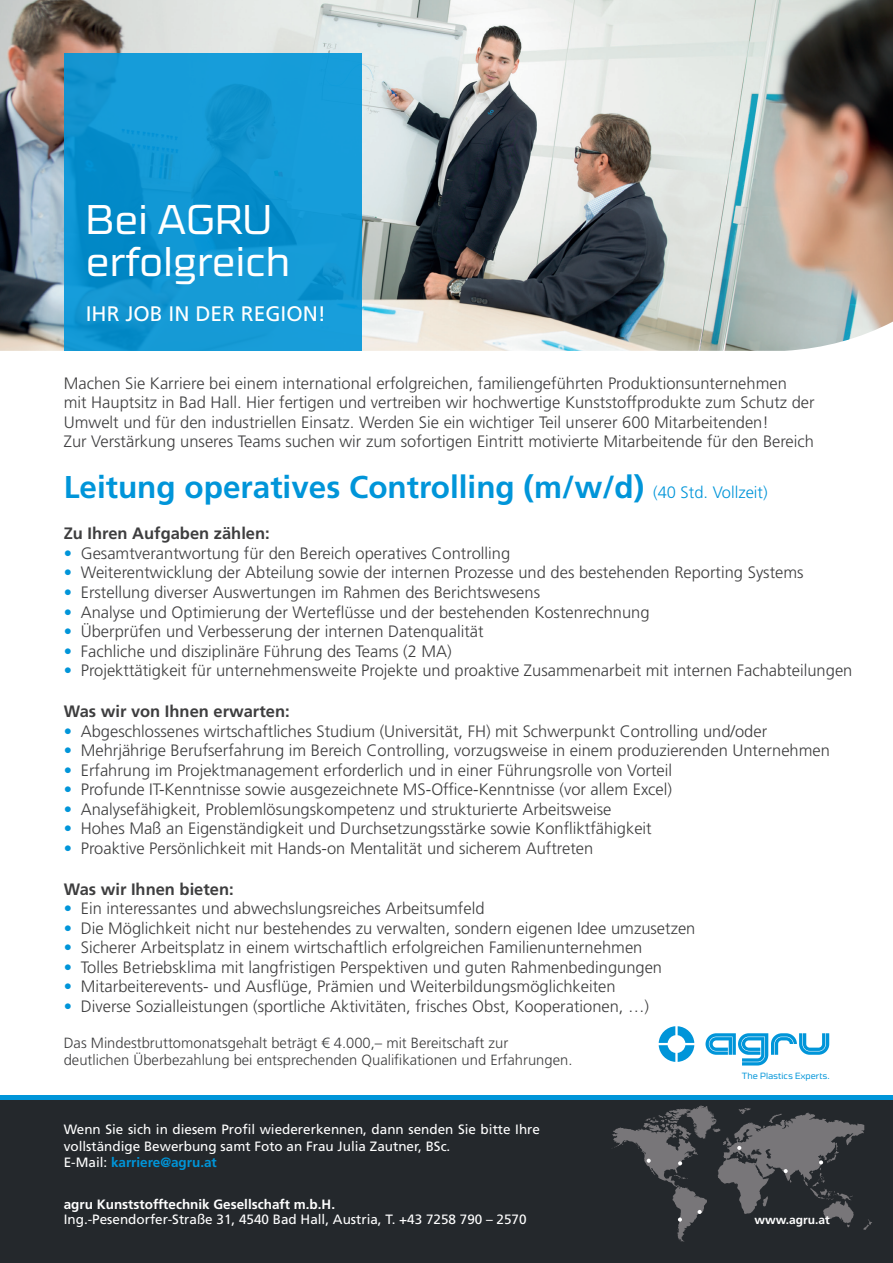
<style>
.page{position:relative;width:893px;height:1263px;background:#fff}
.page>*{position:absolute;margin:0;border:0;box-sizing:border-box;transform-origin:0 0}
.t1{font:300 42px "Cube Pro";color:#fff}
.t2{font:700 31.5px "Frutiger LT Std";color:#0095d9}
.t3{font:21px "Frutiger LT Std";color:#fff}
.t4{font:300 16.5px/19.5px "Frutiger LT Std";color:#3e3e3f}
.t5{font:700 16.5px "Frutiger LT Std";color:#3e3e3f}
.t6{font:300 14.7px/17px "Frutiger LT Std";color:#3e3e3f}
.t7{font:13.5px/16.5px "Frutiger LT Std";color:#fff}
.t8{font:700 13.5px "Frutiger LT Std";color:#fff}
.t9{font:700 13.5px "Frutiger LT Std";color:#0095d9}
.t10{font:700 12px "Frutiger LT Std";color:#fff}
.t11{font:300 9.15px "Cube Pro";color:#0095d9}
.s1{font-weight:300;font-size:16.5px}
.s2{color:#0095d9}
.s3{font-weight:400;color:#fff}
</style>
<div class="page">
<img style="left:0;top:0;width:893px;height:351px">
<svg style="left:64px;top:53px;width:297px;height:298px;background:#1096d2"></svg>
<div style="left:0;top:1098px;width:893px;height:165px;background:#24282c"></div>
<hr style="left:0;top:1095px;width:893px;height:4px;background:#0095d9">
<svg style="left:659px;top:1026px;width:35px;height:36px"></svg>
<svg style="left:705px;top:1033px;width:124px;height:32px"></svg>
<svg style="left:612px;top:1105px;width:260px;height:136px"></svg>
<p class="t1" style="left:86px;top:197px;width:188px">Bei AGRU</p>
<p class="t1" style="left:86px;top:239px;width:206px">erfolgreich</p>
<p class="t3" style="left:86px;top:301px;width:242px">IHR JOB IN DER REGION!</p>
<p class="t4" style="left:64px;top:373px;width:752px">Machen Sie Karriere bei einem international erfolgreichen, familiengeführten Produktionsunternehmen<br>mit Hauptsitz in Bad Hall. Hier fertigen und vertreiben wir hochwertige Kunststoffprodukte zum Schutz der</p>
<p class="t4" style="left:64px;top:412px;width:707px">Umwelt und für den industriellen Einsatz. Werden Sie ein wichtiger Teil unserer 600 Mitarbeitenden!</p>
<p class="t4" style="left:64px;top:432px;width:752px">Zur Verstärkung unseres Teams suchen wir zum sofortigen Eintritt motivierte Mitarbeitende für den Bereich</p>
<p class="t2" style="left:64px;top:469px;width:705px">Leitung operatives Controlling (m/w/d) <span class="s1">(40 Std. Vollzeit)</span></p>
<p class="t5" style="left:64px;top:524px;width:208px">Zu Ihren Aufgaben zählen:</p>
<p class="t4" style="left:64px;top:544px;width:448px"><span class="s2">•</span> Gesamtverantwortung für den Bereich operatives Controlling</p>
<p class="t4" style="left:64px;top:563px;width:741px"><span class="s2">•</span> Weiterentwicklung der Abteilung sowie der internen Prozesse und des bestehenden Reporting Systems</p>
<p class="t4" style="left:64px;top:583px;width:478px"><span class="s2">•</span> Erstellung diverser Auswertungen im Rahmen des Berichtswesens</p>
<p class="t4" style="left:64px;top:602px;width:587px"><span class="s2">•</span> Analyse und Optimierung der Werteflüsse und der bestehenden Kostenrechnung</p>
<p class="t4" style="left:64px;top:622px;width:421px"><span class="s2">•</span> Überprüfen und Verbesserung der internen Datenqualität</p>
<p class="t4" style="left:64px;top:641px;width:390px"><span class="s2">•</span> Fachliche und disziplinäre Führung des Teams (2 MA)</p>
<p class="t4" style="left:64px;top:661px;width:790px"><span class="s2">•</span> Projekttätigkeit für unternehmensweite Projekte und proaktive Zusammenarbeit mit internen Fachabteilungen</p>
<p class="t5" style="left:64px;top:702px;width:227px">Was wir von Ihnen erwarten:</p>
<p class="t4" style="left:64px;top:721px;width:705px"><span class="s2">•</span> Abgeschlossenes wirtschaftliches Studium (Universität, FH) mit Schwerpunkt Controlling und/oder</p>
<p class="t4" style="left:64px;top:741px;width:768px"><span class="s2">•</span> Mehrjährige Berufserfahrung im Bereich Controlling, vorzugsweise in einem produzierenden Unternehmen</p>
<p class="t4" style="left:64px;top:760px;width:610px"><span class="s2">•</span> Erfahrung im Projektmanagement erforderlich und in einer Führungsrolle von Vorteil</p>
<p class="t4" style="left:64px;top:780px;width:610px"><span class="s2">•</span> Profunde IT-Kenntnisse sowie ausgezeichnete MS-Office-Kenntnisse (vor allem Excel)</p>
<p class="t4" style="left:64px;top:799px;width:549px"><span class="s2">•</span> Analysefähigkeit, Problemlösungskompetenz und strukturierte Arbeitsweise</p>
<p class="t4" style="left:64px;top:819px;width:589px"><span class="s2">•</span> Hohes Maß an Eigenständigkeit und Durchsetzungsstärke sowie Konfliktfähigkeit</p>
<p class="t4" style="left:64px;top:838px;width:531px"><span class="s2">•</span> Proaktive Persönlichkeit mit Hands-on Mentalität und sicherem Auftreten</p>
<p class="t5" style="left:64px;top:879px;width:171px">Was wir Ihnen bieten:</p>
<p class="t4" style="left:64px;top:899px;width:422px"><span class="s2">•</span> Ein interessantes und abwechslungsreiches Arbeitsumfeld</p>
<p class="t4" style="left:64px;top:918px;width:633px"><span class="s2">•</span> Die Möglichkeit nicht nur bestehendes zu verwalten, sondern eigenen Idee umzusetzen</p>
<p class="t4" style="left:64px;top:938px;width:580px"><span class="s2">•</span> Sicherer Arbeitsplatz in einem wirtschaftlich erfolgreichen Familienunternehmen</p>
<p class="t4" style="left:64px;top:957px;width:600px"><span class="s2">•</span> Tolles Betriebsklima mit langfristigen Perspektiven und guten Rahmenbedingungen</p>
<p class="t4" style="left:64px;top:977px;width:553px"><span class="s2">•</span> Mitarbeiterevents- und Ausflüge, Prämien und Weiterbildungsmöglichkeiten</p>
<p class="t4" style="left:64px;top:996px;width:587px"><span class="s2">•</span> Diverse Sozialleistungen (sportliche Aktivitäten, frisches Obst, Kooperationen, …)</p>
<p class="t6" style="left:64px;top:1035px;width:510px">Das Mindestbruttomonatsgehalt beträgt € 4.000,– mit Bereitschaft zur deutlichen Überbezahlung bei entsprechenden Qualifikationen und Erfahrungen.</p>
<p class="t11" style="left:742px;top:1071px;width:89px">The Plastics Experts.</p>
<p class="t7" style="left:64px;top:1121px;width:478px">Wenn Sie sich in diesem Profil wiedererkennen, dann senden Sie bitte Ihre vollständige Bewerbung samt Foto an Frau Julia Zautner, BSc.</p>
<p class="t9" style="left:64px;top:1155px;width:155px"><span class="s3">E-Mail:</span> karriere@agru.at</p>
<p class="t8" style="left:64px;top:1197px;width:273px">agru Kunststofftechnik Gesellschaft m.b.H.</p>
<p class="t7" style="left:64px;top:1211px;width:464px">Ing.-Pesendorfer-Straße 31, 4540 Bad Hall, Austria, T. +43 7258 790 – 2570</p>
<p class="t10" style="left:754px;top:1213px;width:77px">www.agru.at</p>
</div>
